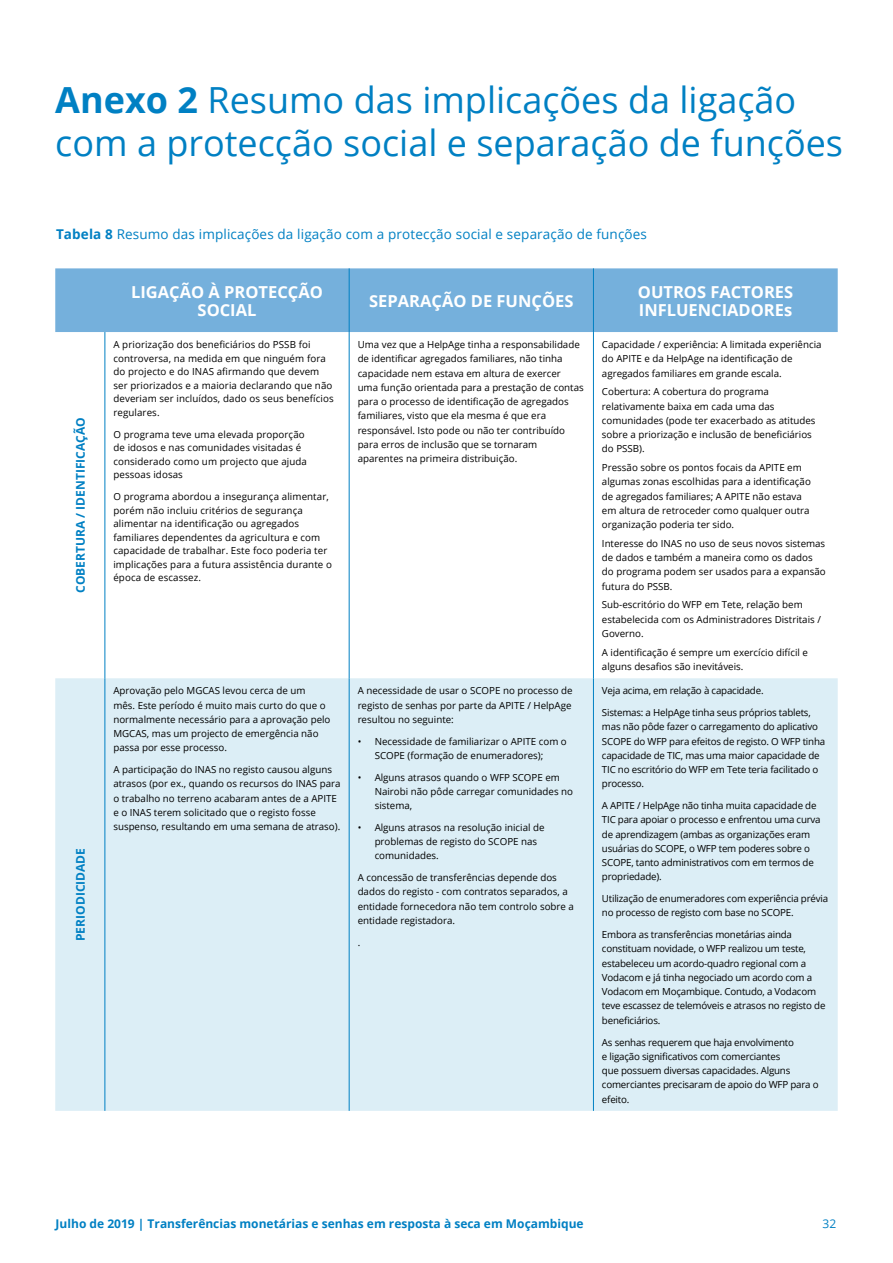
<style>
.page{position:relative;width:893px;height:1263px;background:#fff}
.page>*{position:absolute;margin:0;border:0;box-sizing:border-box;transform-origin:0 0}
.t1{font:36px/43.2px "Open Sans";color:#0080c3}
.t2{font:700 16.5px/18px "Open Sans";color:#fff;text-align:center}
.t3{font:13.5px "Open Sans";letter-spacing:.01em;color:#0080c3}
.t4{font:700 12px "Open Sans";color:#0080c3}
.t5{font:12px "Open Sans";color:#0080c3}
.t6{font:9.75px/14.2px "Open Sans";color:#000}
.t7{font:9.75px/14.2px "Open Sans";letter-spacing:-.02em;color:#000}
.s1{font-weight:700}
</style>
<div class="page">
<div style="left:55px;top:268px;width:783px;height:64px;background:#75b0dc"></div>
<div style="left:55px;top:678px;width:783px;height:433px;background:#dceef6"></div>
<hr style="left:349px;top:268px;width:1px;height:64px;background:#0080c3">
<hr style="left:593px;top:268px;width:1px;height:64px;background:#0080c3">
<hr style="left:105px;top:332px;width:1px;height:346px;background:#0080c3">
<hr style="left:349px;top:332px;width:1px;height:346px;background:#0080c3">
<hr style="left:593px;top:332px;width:1px;height:346px;background:#0080c3">
<hr style="left:105px;top:678px;width:1px;height:433px;background:#0080c3">
<hr style="left:349px;top:678px;width:1px;height:433px;background:#0080c3">
<hr style="left:593px;top:678px;width:1px;height:433px;background:#0080c3">
<h1 class="t1" style="left:55px;top:77px;width:789px"><span class="s1">Anexo 2</span> Resumo das implicações da ligação com a protecção social e separação de funções</h1>
<h3 class="t3" style="left:56px;top:225px;width:592px"><span class="s1">Tabela 8</span> Resumo das implicações da ligação com a protecção social e separação de funções</h3>
<p class="t4" style="left:72px;top:593px;width:177px;rotate:-90deg">COBERTURA / IDENTIFICAÇÃO</p>
<p class="t4" style="left:72px;top:941px;width:94px;rotate:-90deg">PERIODICIDADE</p>
<h2 class="t2" style="left:131px;top:282px;width:193px">LIGAÇÃO À PROTECÇÃO<br>SOCIAL</h2>
<h2 class="t2" style="left:369px;top:291px;width:206px">SEPARAÇÃO DE FUNÇÕES</h2>
<h2 class="t2" style="left:638px;top:282px;width:157px;text-align:left">OUTROS FACTORES<br>INFLUENCIADOREs</h2>
<p class="t6" style="left:113px;top:337px;width:222px;line-height:13.5px">A priorização dos beneficiários do PSSB foi controversa, na medida em que ninguém fora do projecto e do INAS afirmando que devem ser priorizados e a maioria declarando que não deveriam ser incluídos, dado os seus benefícios regulares.</p>
<p class="t6" style="left:113px;top:427px;width:195px;line-height:13.5px">O programa teve uma elevada proporção de idosos e nas comunidades visitadas é considerado como um projecto que ajuda pessoas idosas</p>
<p class="t6" style="left:113px;top:489px;width:220px;line-height:13.5px">O programa abordou a insegurança alimentar, porém não incluiu critérios de segurança alimentar na identificação ou agregados familiares dependentes da agricultura e com capacidade de trabalhar. Este foco poderia ter implicações para a futura assistência durante o época de escassez.</p>
<p class="t6" style="left:113px;top:683px;width:219px">Aprovação pelo MGCAS levou cerca de um<br>mês. Este período é muito mais curto do que o normalmente necessário para a aprovação pelo MGCAS, mas um projecto de emergência não passa por esse processo.</p>
<p class="t6" style="left:113px;top:762px;width:229px">A participação do INAS no registo causou alguns atrasos (por ex., quando os recursos do INAS para o trabalho no terreno acabaram antes de a APITE e o INAS terem solicitado que o registo fosse suspenso, resultando em uma semana de atraso).</p>
<p class="t6" style="left:358px;top:337px;width:228px">Uma vez que a HelpAge tinha a responsabilidade de identificar agregados familiares, não tinha capacidade nem estava em altura de exercer uma função orientada para a prestação de contas para o processo de identificação de agregados familiares, visto que ela mesma é que era responsável. Isto pode ou não ter contribuído para erros de inclusão que se tornaram aparentes na primeira distribuição.</p>
<p class="t6" style="left:602px;top:337px;width:221px">Capacidade / experiência: A limitada experiência do APITE e da HelpAge na identificação de agregados familiares em grande escala.</p>
<p class="t6" style="left:602px;top:384px;width:215px">Cobertura: A cobertura do programa relativamente baixa em cada uma das comunidades (pode ter exacerbado as atitudes sobre a priorização e inclusão de beneficiários do PSSB).</p>
<p class="t6" style="left:602px;top:460px;width:210px">Pressão sobre os pontos focais da APITE em algumas zonas escolhidas para a identificação de agregados familiares; A APITE não estava em altura de retroceder como qualquer outra organização poderia ter sido.</p>
<p class="t6" style="left:602px;top:536px;width:225px">Interesse do INAS no uso de seus novos sistemas de dados e também a maneira como os dados do programa podem ser usados para a expansão futura do PSSB.</p>
<p class="t6" style="left:602px;top:597px;width:220px">Sub-escritório do WFP em Tete, relação bem estabelecida com os Administradores Distritais /<br>Governo.</p>
<p class="t6" style="left:602px;top:645px;width:208px">A identificação é sempre um exercício difícil e alguns desafios são inevitáveis.</p>
<p class="t6" style="left:358px;top:683px;width:216px;text-align:justify">A necessidade de usar o SCOPE no processo de registo de senhas por parte da APITE / HelpAge resultou no seguinte:</p>
<p class="t6" style="left:375px;top:734px;width:194px;text-indent:-17px">• Necessidade de familiarizar o APITE com o<br>SCOPE (formação de enumeradores);</p>
<p class="t6" style="left:375px;top:770px;width:200px;text-indent:-17px">• Alguns atrasos quando o WFP SCOPE em<br>Nairobi não pôde carregar comunidades no sistema,</p>
<p class="t6" style="left:375px;top:820px;width:171px;text-indent:-17px">• Alguns atrasos na resolução inicial de problemas de registo do SCOPE nas comunidades.</p>
<p class="t6" style="left:358px;top:870px;width:218px">A concessão de transferências depende dos dados do registo - com contratos separados, a entidade fornecedora não tem controlo sobre a entidade registadora.</p>
<p class="t6" style="left:358px;top:935px;width:4px">.</p>
<p class="t7" style="left:602px;top:683px;width:163px">Veja acima, em relação à capacidade.</p>
<p class="t7" style="left:602px;top:705px;width:225px">Sistemas: a HelpAge tinha seus próprios tablets, mas não pôde fazer o carregamento do aplicativo SCOPE do WFP para efeitos de registo. O WFP tinha capacidade de TIC, mas uma maior capacidade de TIC no escritório do WFP em Tete teria facilitado o processo.</p>
<p class="t7" style="left:602px;top:798px;width:220px">A APITE / HelpAge não tinha muita capacidade de TIC para apoiar o processo e enfrentou uma curva de aprendizagem (ambas as organizações eram usuárias do SCOPE, o WFP tem poderes sobre o SCOPE, tanto administrativos com em termos de propriedade).</p>
<p class="t7" style="left:602px;top:891px;width:228px">Utilização de enumeradores com experiência prévia no processo de registo com base no SCOPE.</p>
<p class="t7" style="left:602px;top:927px;width:225px">Embora as transferências monetárias ainda constituam novidade, o WFP realizou um teste, estabeleceu um acordo-quadro regional com a Vodacom e já tinha negociado um acordo com a Vodacom em Moçambique. Contudo, a Vodacom teve escassez de telemóveis e atrasos no registo de beneficiários.</p>
<p class="t7" style="left:602px;top:1034px;width:218px">As senhas requerem que haja envolvimento<br>e ligação significativos com comerciantes<br>que possuem diversas capacidades. Alguns comerciantes precisaram de apoio do WFP para o efeito.</p>
<p class="t4" style="left:56px;top:1215px;width:530px">Julho de 2019 | Transferências monetárias e senhas em resposta à seca em Moçambique</p>
<p class="t5" style="left:822px;top:1215px;width:15px">32</p>
</div>
